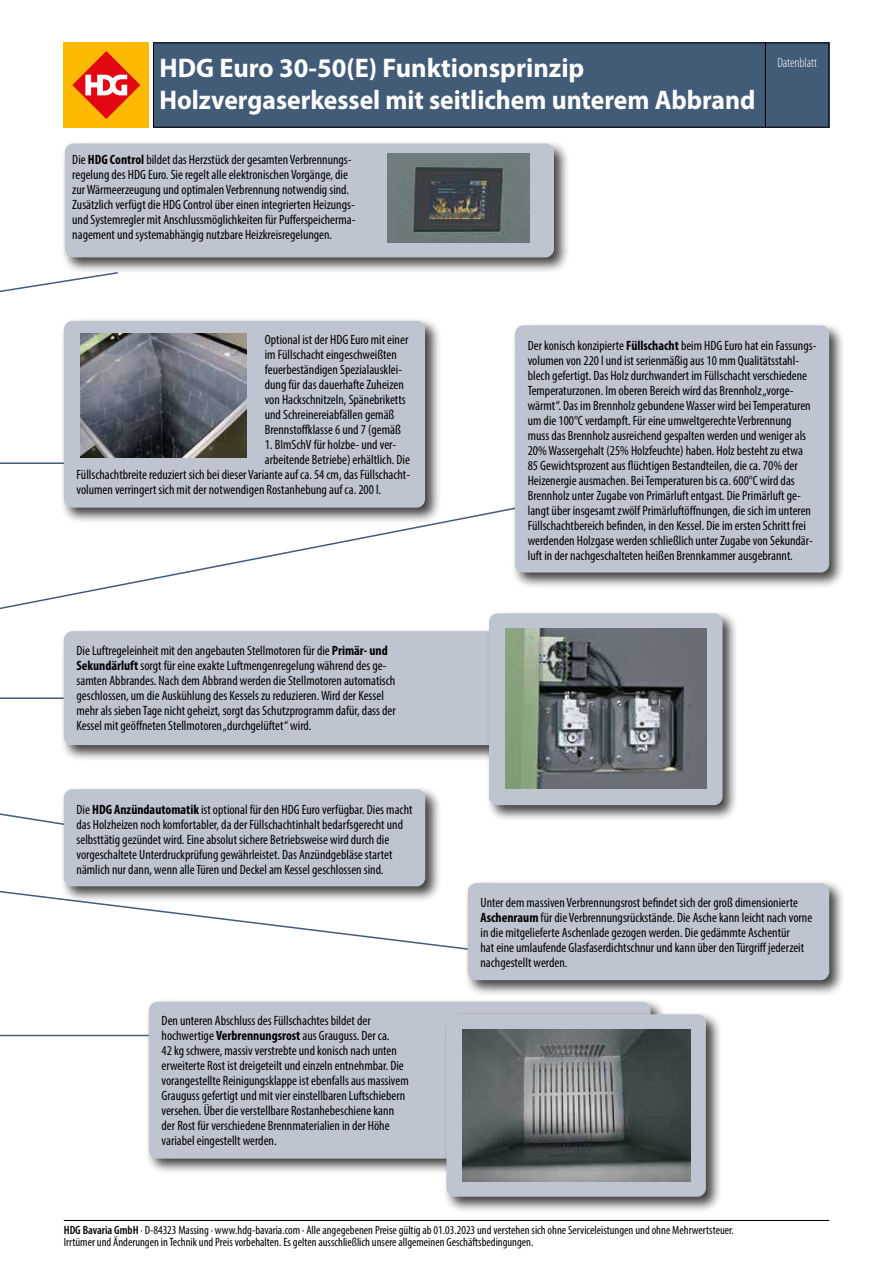
<style>
.page{position:relative;width:893px;height:1263px;background:#fff}
.page>*{position:absolute;margin:0;border:0;box-sizing:border-box;transform-origin:0 0}
.t1{font:700 27px/32.4px "Myriad Pro";color:#fff}
.t2{font:condensed 13.5px/15px "Myriad Pro";color:#000}
.t3{font:300 condensed 13.5px "Myriad Pro";color:#fff}
.t4{font:condensed 12px/12px "Myriad Pro";color:#000}
.s1{font-weight:700}
.s2{font-weight:600}
</style>
<div class="page">
<div style="left:145px;top:998px;width:522px;height:177px;background:#000;opacity:.75"></div>
<div style="left:149px;top:1002px;width:502px;height:156px;background:#bfc4d1;border-radius:9px"></div>
<svg style="left:0;top:508px;width:511px;height:102px"></svg>
<hr style="left:0;top:697px;width:64px;height:2px;background:#425b77">
<hr style="left:0;top:1035px;width:149px;height:1px;background:#425b77">
<svg style="left:0;top:274px;width:114px;height:19px"></svg>
<svg style="left:0;top:890px;width:464px;height:60px"></svg>
<div style="left:443px;top:1010px;width:279px;height:203px;background:#000;opacity:.75"></div>
<div style="left:446px;top:1014px;width:260px;height:183px;background:#bfc4d1;border-radius:9px"></div>
<svg style="left:0;top:813px;width:60px;height:12px"></svg>
<div style="left:61px;top:140px;width:509px;height:134px;background:#000;opacity:.75"></div>
<div style="left:65px;top:143px;width:489px;height:114px;background:#bfc4d1;border-radius:9px"></div>
<div style="left:153px;top:43px;width:676px;height:85px;background:#425b77"></div>
<div style="left:64px;top:43px;width:85px;height:85px;background:#fbba00"></div>
<svg style="left:72px;top:51px;width:68px;height:68px"></svg>
<hr style="left:765px;top:43px;width:1px;height:85px;background:#000">
<div style="left:153px;top:43px;width:676px;height:85px;border:1px solid #000"></div>
<hr style="left:64px;top:1220px;width:765px;height:1px;background:#000">
<div style="left:464px;top:879px;width:382px;height:117px;background:#000;opacity:.75"></div>
<div style="left:468px;top:883px;width:361px;height:97px;background:#bfc4d1;border-radius:9px"></div>
<div style="left:60px;top:785px;width:382px;height:117px;background:#000;opacity:.75"></div>
<div style="left:64px;top:789px;width:361px;height:97px;background:#bfc4d1;border-radius:9px"></div>
<div style="left:511px;top:322px;width:334px;height:267px;background:#000;opacity:.75"></div>
<div style="left:515px;top:325px;width:314px;height:247px;background:#bfc4d1;border-radius:9px"></div>
<div style="left:60px;top:627px;width:592px;height:135px;background:#000;opacity:.75"></div>
<div style="left:64px;top:631px;width:571px;height:114px;background:#bfc4d1;border-radius:9px"></div>
<div style="left:485px;top:609px;width:254px;height:213px;background:#000;opacity:.75"></div>
<div style="left:489px;top:613px;width:233px;height:192px;background:#bfc4d1;border-radius:9px"></div>
<img style="left:506px;top:628px;width:200px;height:160px">
<hr style="left:0;top:462px;width:260px;height:2px;background:#425b77">
<div style="left:60px;top:317px;width:381px;height:207px;background:#000;opacity:.75"></div>
<div style="left:64px;top:321px;width:361px;height:187px;background:#bfc4d1;border-radius:9px"></div>
<img style="left:81px;top:333px;width:166px;height:125px">
<img style="left:462px;top:1030px;width:228px;height:151px">
<img style="left:388px;top:154px;width:141px;height:88px">
<h1 class="t1" style="left:159px;top:50px;width:597px">HDG Euro 30-50(E) Funktionsprinzip<br>Holzvergaserkessel mit seitlichem unterem Abbrand</h1>
<p class="t2" style="left:72px;top:152px;width:285px">Die <span class="s1">HDG Control</span> bildet das Herzstück der gesamten Verbrennungs&shy;regelung des HDG Euro. Sie regelt alle elektronischen Vorgänge, die zur Wärmeerzeugung und optimalen Verbrennung notwendig sind.<br>Zusätzlich verfügt die HDG Control über einen integrierten Heizungs&shy;und Systemregler mit Anschlussmöglichkeiten für Pufferspeicherma&shy;nagement und systemabhängig nutzbare Heizkreisregelungen.</p>
<p class="t3" style="left:777px;top:54px;width:41px">Datenblatt</p>
<p class="t2" style="left:265px;top:332px;width:145px">Optional ist der HDG Euro mit einer im Füllschacht eingeschweißten feuerbeständigen Spezialausklei&shy;dung für das dauerhafte Zuheizen von Hackschnitzeln, Spänebriketts und Schreinereiabfällen gemäß Brennstoffklasse 6 und 7 (gemäß</p>
<p class="t2" style="left:265px;top:437px;width:132px">1. BImSchV für holzbe- und ver-</p>
<p class="t2" style="left:265px;top:452px;width:147px">arbeitende Betriebe) erhältlich. Die</p>
<p class="t2" style="left:77px;top:467px;width:335px">Füllschachtbreite reduziert sich bei dieser Variante auf ca. 54 cm, das Füllschacht-</p>
<p class="t2" style="left:77px;top:482px;width:306px">volumen verringert sich mit der notwendigen Rostanhebung auf ca. 200 l.</p>
<p class="t2" style="left:77px;top:643px;width:321px">Die Luftregeleinheit mit den angebauten Stellmotoren für die <span class="s1">Primär- und Sekundärluft</span> sorgt für eine exakte Luftmengenregelung während des ge&shy;samten Abbrandes. Nach dem Abbrand werden die Stellmotoren automatisch geschlossen, um die Auskühlung des Kessels zu reduzieren. Wird der Kessel mehr als sieben Tage nicht geheizt, sorgt das Schutzprogramm dafür, dass der Kessel mit geöffneten Stellmotoren „durchgelüftet“ wird.</p>
<p class="t2" style="left:77px;top:801px;width:337px">Die <span class="s1">HDG Anzündautomatik</span> ist optional für den HDG Euro verfügbar. Dies macht das Holzheizen noch komfortabler, da der Füllschachtinhalt bedarfsgerecht und selbsttätig gezündet wird. Eine absolut sichere Betriebsweise wird durch die vorgeschaltete Unterdruckprüfung gewährleistet. Das Anzündgebläse startet nämlich nur dann, wenn alle Türen und Deckel am Kessel geschlossen sind.</p>
<p class="t2" style="left:162px;top:1012px;width:249px">Den unteren Abschluss des Füllschachtes bildet der hochwertige <span class="s1">Verbrennungsrost</span> aus Grauguss. Der ca.<br>42 kg schwere, massiv verstrebte und konisch nach unten erweiterte Rost ist dreigeteilt und einzeln entnehmbar. Die vorangestellte Reinigungsklappe ist ebenfalls aus massivem Grauguss gefertigt und mit vier einstellbaren Luftschiebern versehen. Über die verstellbare Rostanhebeschiene kann der Rost für verschiedene Brennmaterialien in der Höhe variabel eingestellt werden.</p>
<p class="t2" style="left:528px;top:338px;width:290px">Der konisch konzipierte <span class="s1">Füllschacht</span> beim HDG Euro hat ein Fassungs&shy;volumen von 220 l und ist serienmäßig aus 10 mm Qualitätsstahl&shy;blech gefertigt. Das Holz durchwandert im Füllschacht verschiedene Temperaturzonen. Im oberen Bereich wird das Brennholz „vorge&shy;wärmt“. Das im Brennholz gebundene Wasser wird bei Temperaturen um die 100°C verdampft. Für eine umweltgerechte Verbrennung muss das Brennholz ausreichend gespalten werden und weniger als 20% Wassergehalt (25% Holzfeuchte) haben. Holz besteht zu etwa 85 Gewichtsprozent aus flüchtigen Bestandteilen, die ca. 70% der Heizenergie ausmachen. Bei Temperaturen bis ca. 600°C wird das Brennholz unter Zugabe von Primärluft entgast. Die Primärluft ge&shy;langt über insgesamt zwölf Primärluftöffnungen, die sich im unteren Füllschachtbereich befinden, in den Kessel. Die im ersten Schritt frei werdenden Holzgase werden schließlich unter Zugabe von Sekundär&shy;luft in der nachgeschalteten heißen Brennkammer ausgebrannt.</p>
<p class="t2" style="left:480px;top:895px;width:333px">Unter dem massiven Verbrennungsrost befindet sich der groß dimensionierte <span class="s1">Aschenraum</span> für die Verbrennungsrückstände. Die Asche kann leicht nach vorne in die mitgelieferte Aschenlade gezogen werden. Die gedämmte Aschentür<br>hat eine umlaufende Glasfaserdichtschnur und kann über den Türgriff jederzeit nachgestellt werden.</p>
<p class="t4" style="left:64px;top:1223px;width:672px"><span class="s2">HDG Bavaria GmbH</span> · D-84323 Massing · www.hdg-bavaria.com · Alle angegebenen Preise gültig ab 01.03.2023 und verstehen sich ohne Serviceleistungen und ohne Mehrwertsteuer.<br>Irrtümer und Änderungen in Technik und Preis vorbehalten. Es gelten ausschließlich unsere allgemeinen Geschäftsbedingungen.</p>
</div>
